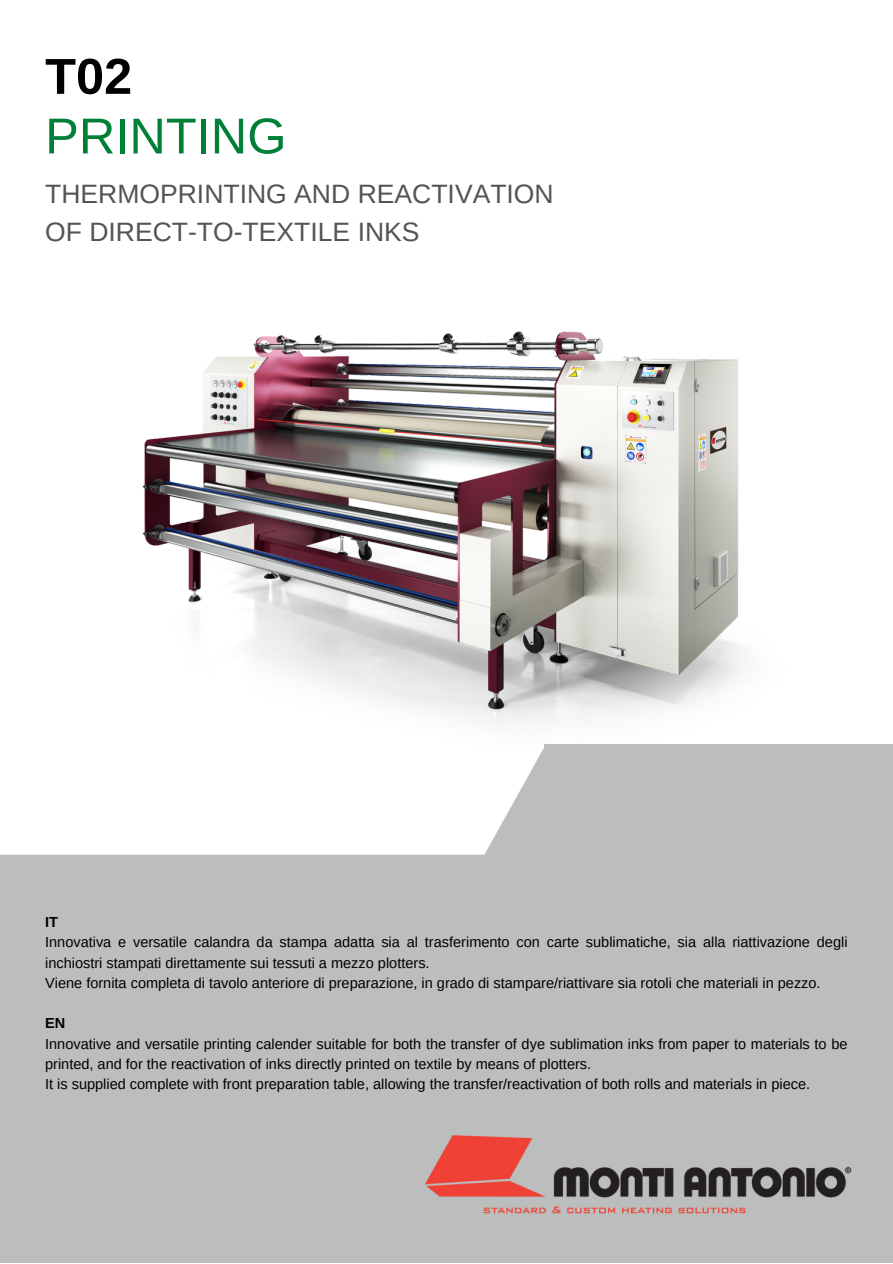
<style>
.page{position:relative;width:893px;height:1264px;background:#fff}
.page>*{position:absolute;margin:0;border:0;box-sizing:border-box;transform-origin:0 0}
.t1{font:50.55px "Arimo";color:#008037}
.t2{font:700 50.55px "Arimo";color:#000}
.t3{font:26.55px "Arimo";color:#545454}
.t4{font:14.55px/20.2px "Arimo";color:#000}
.t5{font:700 14.55px "Arimo";color:#000}
</style>
<div class="page">
<img style="left:0;top:818px;width:544px;height:37px">
<img style="left:142px;top:331px;width:603px;height:487px">
<div style="left:544px;top:744px;width:348px;height:427px;background:#bcbebe"></div>
<img style="left:411px;top:1114px;width:454px;height:116px">
<p class="t2" style="left:45px;top:48px;width:89px">T02</p>
<p class="t1" style="left:45px;top:108px;width:243px">PRINTING</p>
<p class="t3" style="left:45px;top:179px;width:510px">THERMOPRINTING AND REACTIVATION</p>
<p class="t3" style="left:45px;top:216px;width:376px">OF DIRECT-TO-TEXTILE INKS</p>
<p class="t5" style="left:45px;top:913px;width:14px">IT</p>
<p class="t4" style="left:45px;top:932px;width:803px">Innovativa e versatile calandra da stampa adatta sia al trasferimento con carte sublimatiche, sia alla riattivazione degli inchiostri stampati direttamente sui tessuti a mezzo plotters.</p>
<p class="t4" style="left:45px;top:972px;width:777px">Viene fornita completa di tavolo anteriore di preparazione, in grado di stampare/riattivare sia rotoli che materiali in pezzo.</p>
<p class="t5" style="left:45px;top:1015px;width:22px">EN</p>
<p class="t4" style="left:45px;top:1033px;width:803px">Innovative and versatile printing calender suitable for both the transfer of dye sublimation inks from paper to materials to be printed, and for the reactivation of inks directly printed on textile by means of plotters.</p>
<p class="t4" style="left:45px;top:1073px;width:766px">It is supplied complete with front preparation table, allowing the transfer/reactivation of both rolls and materials in piece.</p>
</div>
